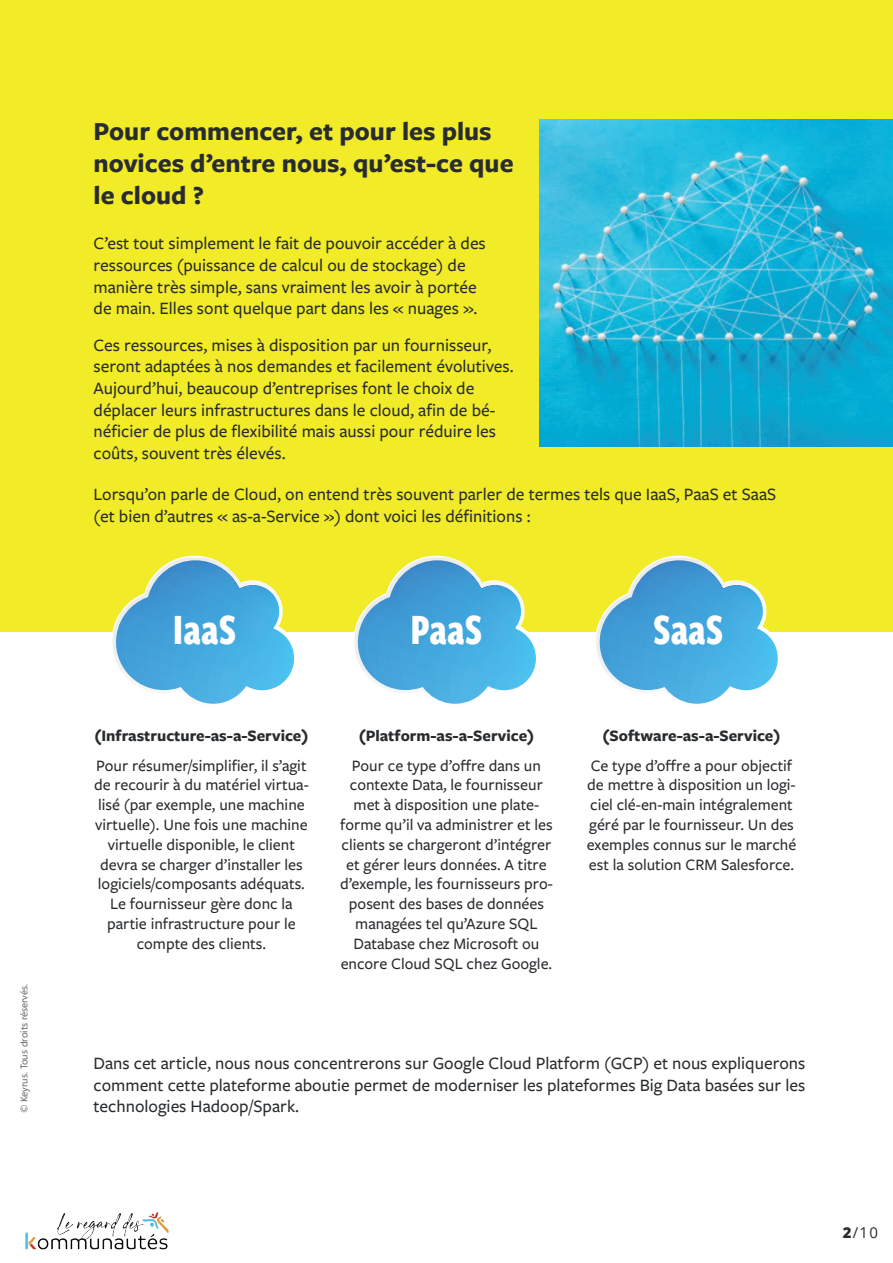
<style>
.page{position:relative;width:893px;height:1263px;background:#fff}
.page>*{position:absolute;margin:0;border:0;box-sizing:border-box;transform-origin:0 0}
.t1{font:700 45px "Freight Sans Cmp Pro";color:#fff}
.t2{font:700 27px/32.4px "Freight Sans Pro";color:#292c2f}
.t3{font:500 18px/21.6px "Freight Sans Pro";color:#292c2f}
.t4{font:500 16.5px/19.8px "Freight Sans Pro";color:#292c2f;text-align:center}
.t5{font:700 16.5px "Freight Sans Pro";color:#292c2f}
.t6{font:15px "Open Sans";color:#292c2f}
.t7{font:9.6px "Segoe UI";color:#5c5c5c}
.s1{font-weight:800}
</style>
<div class="page">
<div style="left:0;top:0;width:893px;height:631px;background:#f1eb28"></div>
<svg style="left:349px;top:555px;width:192px;height:149px"></svg>
<svg style="left:108px;top:555px;width:191px;height:149px"></svg>
<svg style="left:591px;top:555px;width:192px;height:149px"></svg>
<img style="left:539px;top:119px;width:354px;height:327px">
<img style="left:25px;top:1212px;width:144px;height:38px">
<p class="t7" style="left:15px;top:1113px;width:131px;rotate:-90deg">© Keyrus. Tous droits réservés.</p>
<h2 class="t2" style="left:94px;top:114px;width:422px">Pour commencer, et pour les plus novices d’entre nous, qu’est-ce que le cloud ?</h2>
<p class="t3" style="left:94px;top:232px;width:394px">C’est tout simplement le fait de pouvoir accéder à des ressources (puissance de calcul ou de stockage) de manière très simple, sans vraiment les avoir à portée de main. Elles sont quelque part dans les « nuages ».</p>
<p class="t3" style="left:94px;top:333px;width:422px">Ces ressources, mises à disposition par un fournisseur, seront adaptées à nos demandes et facilement évolutives.<br>Aujourd’hui, beaucoup d’entreprises font le choix de déplacer leurs infrastructures dans le cloud, afin de bé&shy;néficier de plus de flexibilité mais aussi pour réduire les coûts, souvent très élevés.</p>
<p class="t3" style="left:94px;top:483px;width:684px">Lorsqu’on parle de Cloud, on entend très souvent parler de termes tels que IaaS, PaaS et SaaS (et bien d’autres « as-a-Service ») dont voici les définitions :</p>
<h1 class="t1" style="left:173px;top:599px;width:65px">IaaS</h1>
<h1 class="t1" style="left:411px;top:599px;width:73px">PaaS</h1>
<h1 class="t1" style="left:653px;top:599px;width:72px">SaaS</h1>
<p class="t5" style="left:94px;top:724px;width:216px">(Infrastructure-as-a-Service)</p>
<p class="t4" style="left:94px;top:755px;width:216px">Pour résumer/simplifier, il s’agit de recourir à du matériel virtua&shy;lisé (par exemple, une machine virtuelle). Une fois une machine virtuelle disponible, le client devra se charger d’installer les logiciels/composants adéquats.<br>Le fournisseur gère donc la partie infrastructure pour le compte des clients.</p>
<p class="t5" style="left:359px;top:724px;width:177px">(Platform-as-a-Service)</p>
<p class="t4" style="left:340px;top:755px;width:214px">Pour ce type d’offre dans un contexte Data, le fournisseur met à disposition une plate&shy;forme qu’il va administrer et les clients se chargeront d’intégrer et gérer leurs données. A titre d’exemple, les fournisseurs pro&shy;posent des bases de données managées tel qu’Azure SQL<br>Database chez Microsoft ou encore Cloud SQL chez Google.</p>
<p class="t5" style="left:602px;top:724px;width:179px">(Software-as-a-Service)</p>
<p class="t4" style="left:587px;top:755px;width:211px;text-align:left">Ce type d’offre a pour objectif de mettre à disposition un logi&shy;ciel clé-en-main intégralement géré par le fournisseur. Un des exemples connus sur le marché est la solution CRM Salesforce.</p>
<p class="t3" style="left:94px;top:1052px;width:713px;text-align:justify">Dans cet article, nous nous concentrerons sur Google Cloud Platform (GCP) et nous expliquerons comment cette plateforme aboutie permet de moderniser les plateformes Big Data basées sur les technologies Hadoop/Spark.</p>
<p class="t6" style="left:843px;top:1222px;width:37px"><span class="s1">2</span>/10</p>
</div>
